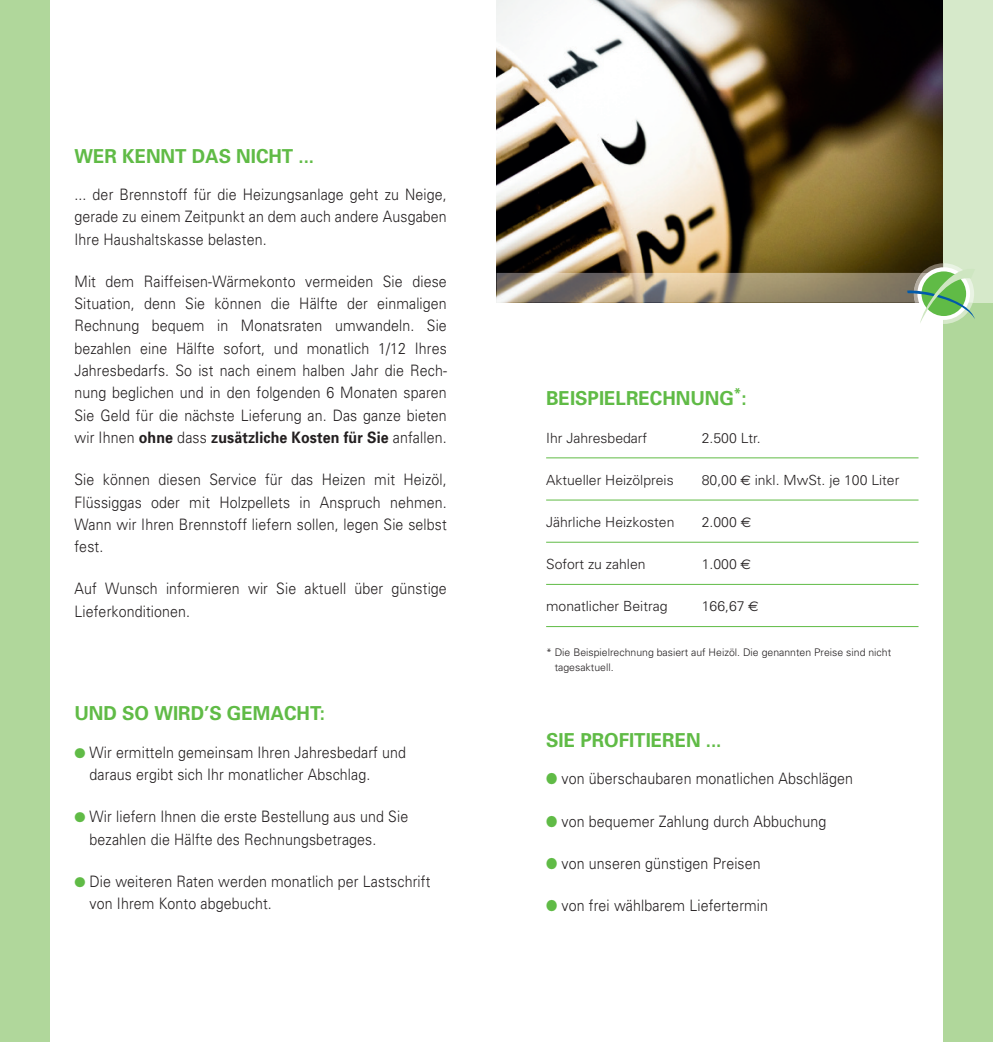
<style>
.page{position:relative;width:993px;height:1042px;background:#fff}
.page>*{position:absolute;margin:0;border:0;box-sizing:border-box;transform-origin:0 0}
.t1{font:700 19.25px "Univers";color:#60bb46}
.t2{font:300 15.75px/22.4px "Univers";letter-spacing:.01em;color:#231f20;scale:.9 1}
.t3{font:300 14px "Univers";color:#231f20}
.t4{font:300 10.5px/14.9px "Univers";color:#231f20}
.s1{font-weight:700}
.s2{color:#60bb46}
.s3{font-family:"Euro Sans";font-weight:400}
</style>
<div class="page">
<img style="left:496px;top:0;width:447px;height:273px">
<div style="left:0;top:0;width:50px;height:1042px;background:#b0d79b"></div>
<div style="left:943px;top:0;width:49px;height:1042px;background:#b0d79b"></div>
<div style="left:943px;top:0;width:49px;height:303px;background:#d6e9ca"></div>
<hr style="left:546px;top:457px;width:372px;height:1px;background:#60bb46">
<hr style="left:546px;top:499px;width:372px;height:1px;background:#60bb46">
<hr style="left:546px;top:542px;width:372px;height:1px;background:#60bb46">
<hr style="left:546px;top:584px;width:372px;height:1px;background:#60bb46">
<hr style="left:546px;top:626px;width:372px;height:1px;background:#60bb46">
<img style="left:496px;top:273px;width:410px;height:30px">
<svg style="left:906px;top:263px;width:68px;height:61px"></svg>
<p class="t1" style="left:74px;top:149px;width:241px">WER KENNT DAS NICHT ...</p>
<p class="t2" style="left:74px;top:185px;width:415px;text-align:justify">... der Brennstoff für die Heizungsanlage geht zu Neige, gerade zu einem Zeitpunkt an dem auch andere Ausgaben Ihre Haushaltskasse belasten.</p>
<p class="t2" style="left:74px;top:271px;width:415px;text-align:justify">Mit dem Raiffeisen-Wärmekonto vermeiden Sie diese Situation, denn Sie können die Hälfte der einmaligen Rechnung bequem in Monatsraten umwandeln. Sie bezahlen eine Hälfte sofort, und monatlich 1/12 Ihres Jahresbedarfs. So ist nach einem halben Jahr die Rech&shy;nung beglichen und in den folgenden 6 Monaten sparen Sie Geld für die nächste Lieferung an. Das ganze bieten wir Ihnen <span class="s1">ohne</span> dass <span class="s1">zusätzliche Kosten für Sie</span> anfallen.</p>
<p class="t2" style="left:74px;top:470px;width:415px;text-align:justify">Sie können diesen Service für das Heizen mit Heizöl, Flüssiggas oder mit Holzpellets in Anspruch nehmen.<br>Wann wir Ihren Brennstoff liefern sollen, legen Sie selbst fest.</p>
<p class="t2" style="left:74px;top:579px;width:415px">Auf Wunsch informieren wir Sie aktuell über günstige<br>Lieferkonditionen.</p>
<p class="t1" style="left:74px;top:706px;width:252px">UND SO WIRD’S GEMACHT:</p>
<p class="t2" style="left:90px;top:742px;width:353px;text-indent:-15px"><span class="s2">●</span> Wir ermitteln gemeinsam Ihren Jahresbedarf und daraus ergibt sich Ihr monatlicher Abschlag.</p>
<p class="t2" style="left:90px;top:807px;width:355px;text-indent:-15px"><span class="s2">●</span> Wir liefern Ihnen die erste Bestellung aus und Sie bezahlen die Hälfte des Rechnungsbetrages.</p>
<p class="t2" style="left:90px;top:871px;width:380px;text-indent:-15px"><span class="s2">●</span> Die weiteren Raten werden monatlich per Lastschrift von Ihrem Konto abgebucht.</p>
<p class="t1" style="left:546px;top:391px;width:202px">BEISPIELRECHNUNG<sup>*</sup>:</p>
<p class="t3" style="left:546px;top:432px;width:102px">Ihr Jahresbedarf</p>
<p class="t3" style="left:701px;top:432px;width:60px">2.500 Ltr.</p>
<p class="t3" style="left:546px;top:474px;width:129px">Aktueller Heizölpreis</p>
<p class="t3" style="left:701px;top:474px;width:199px">80,00 <span class="s3">€</span> inkl. MwSt. je 100 Liter</p>
<p class="t3" style="left:546px;top:517px;width:130px">Jährliche Heizkosten</p>
<p class="t3" style="left:701px;top:517px;width:51px">2.000 <span class="s3">€</span></p>
<p class="t3" style="left:546px;top:559px;width:101px">Sofort zu zahlen</p>
<p class="t3" style="left:701px;top:559px;width:50px">1.000 <span class="s3">€</span></p>
<p class="t3" style="left:546px;top:601px;width:123px">monatlicher Beitrag</p>
<p class="t3" style="left:701px;top:601px;width:58px">166,67 <span class="s3">€</span></p>
<p class="t4" style="left:554px;top:646px;width:338px;text-indent:-9px">* Die Beispielrechnung basiert auf Heizöl. Die genannten Preise sind nicht tagesaktuell.</p>
<p class="t1" style="left:546px;top:733px;width:177px">SIE PROFITIEREN ...</p>
<p class="t2" style="left:546px;top:769px;width:342px"><span class="s2">●</span> von überschaubaren monatlichen Abschlägen</p>
<p class="t2" style="left:546px;top:811px;width:313px"><span class="s2">●</span> von bequemer Zahlung durch Abbuchung</p>
<p class="t2" style="left:546px;top:853px;width:240px"><span class="s2">●</span> von unseren günstigen Preisen</p>
<p class="t2" style="left:546px;top:895px;width:248px"><span class="s2">●</span> von frei wählbarem Liefertermin</p>
</div>
